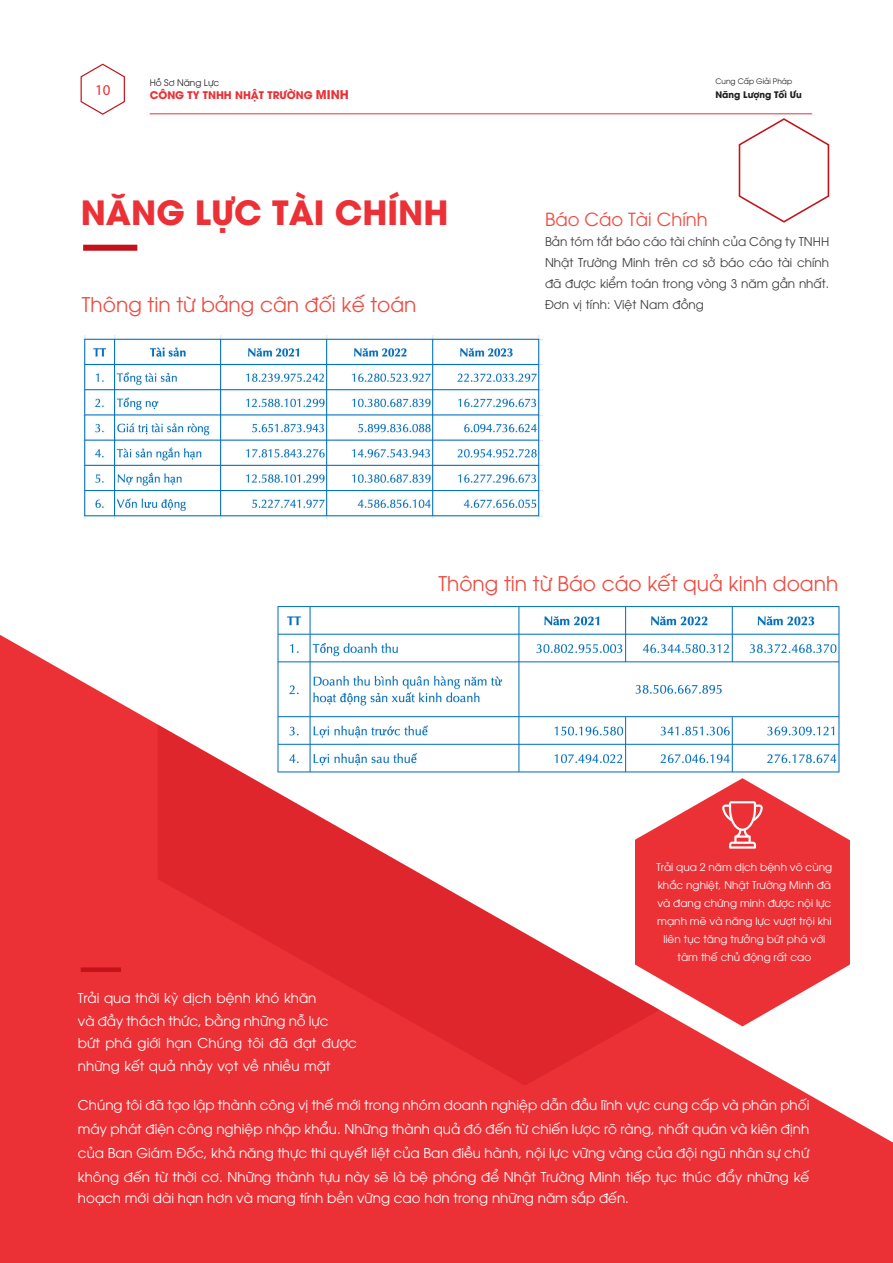
<style>
.page{position:relative;width:893px;height:1263px;background:#fff}
.page>*{position:absolute;margin:0;border:0;box-sizing:border-box;transform-origin:0 0}
.t1{font:700 33.15px "UTM Avo";color:#eb3036}
.t2{font:20.25px "UTM Avo";color:#ee4c42}
.t3{font:18px "UTM Avo";color:#ee4c42}
.t4{font:15px "Myriad Pro";color:#eb3036}
.t5{font:13.5px/24px "UTM Avo";color:#fff;text-align:justify}
.t6{font:12px/21px "UTM Avo";color:#3c3c3d;text-align:justify}
.t7{font:10.5px/18px "UTM Avo";color:#fff;text-align:center}
.t8{font:700 10.5px "UTM Avo";color:#eb3036}
.t9{font:700 9px "UTM Avo";color:#231f20}
.t10{font:9px "UTM Avo";color:#231f20}
.t11{font:7.5px "UTM Avo";color:#231f20}
.s1{font-size:12px}
</style>
<div class="page">
<div style="left:0;top:635px;width:893px;height:628px;background:#eb3036"></div>
<svg style="left:158px;top:635px;width:734px;height:451px"></svg>
<div style="left:81px;top:967px;width:40px;height:5px;background:#c4121a"></div>
<div style="left:83px;top:245px;width:54px;height:6px;background:#c4121a"></div>
<svg style="left:738px;top:118px;width:92px;height:105px"></svg>
<img style="left:83px;top:336px;width:459px;height:182px">
<img style="left:273px;top:606px;width:572px;height:171px">
<svg style="left:635px;top:778px;width:215px;height:248px;fill:#eb3036"></svg>
<svg style="left:722px;top:801px;width:41px;height:48px;background:#ef6368"></svg>
<div style="left:78px;top:993px;width:343px;height:83px;background:#eb3036"></div>
<svg style="left:80px;top:63px;width:45px;height:52px"></svg>
<hr style="left:150px;top:113px;width:662px;height:1px;background:#eb3036">
<p class="t4" style="left:95px;top:81px;width:17px">10</p>
<p class="t10" style="left:150px;top:75px;width:71px">Hồ Sơ Năng Lực</p>
<p class="t8" style="left:150px;top:87px;width:201px">CÔNG TY TNHH NHẬT TRƯỜNG <span class="s1">MINH</span></p>
<h1 class="t1" style="left:81px;top:185px;width:369px">NĂNG LỰC TÀI CHÍNH</h1>
<h2 class="t2" style="left:82px;top:288px;width:336px">Thông tin từ bảng cân đối kế toán</h2>
<p class="t11" style="left:715px;top:75px;width:78px">Cung Cấp Giải Pháp</p>
<p class="t9" style="left:715px;top:87px;width:88px">Năng Lượng Tối Ưu</p>
<h3 class="t3" style="left:545px;top:205px;width:164px">Báo Cáo Tài Chính</h3>
<p class="t6" style="left:545px;top:230px;width:286px">Bản tóm tắt báo cáo tài chính của Công ty TNHH Nhật Trường Minh trên cơ sở báo cáo tài chính đã được kiểm toán trong vòng 3 năm gần nhất.<br>Đơn vị tính: Việt Nam đồng</p>
<h2 class="t2" style="left:438px;top:568px;width:401px">Thông tin từ Báo cáo kết quả kinh doanh</h2>
<p class="t5" style="left:78px;top:986px;width:281px;line-height:22.5px;text-align:left">Trải qua thời kỳ dịch bệnh khó khăn<br>và đầy thách thức, bằng những nỗ lực<br>bứt phá giới hạn Chúng tôi đã đạt được những kết quả nhảy vọt về nhiều mặt</p>
<p class="t7" style="left:657px;top:857px;width:177px">Trải qua 2 năm dịch bệnh vô cùng khắc nghiệt, Nhật Trường Minh đã và đang chứng minh được nội lực mạnh mẽ và năng lực vượt trội khi liên tục tăng trưởng bứt phá với tâm thế chủ động rất cao</p>
<p class="t5" style="left:78px;top:1092px;width:733px">Chúng tôi đã tạo lập thành công vị thế mới trong nhóm doanh nghiệp dẫn đầu lĩnh vực cung cấp và phân phối máy phát điện công nghiệp nhập khẩu. Những thành quả đó đến từ chiến lược rõ ràng, nhất quán và kiên định của Ban Giám Đốc, khả năng thực thi quyết liệt của Ban điều hành, nội lực vững vàng của đội ngũ nhân sự chứ không đến từ thời cơ. Những thành tựu này sẽ là bệ phóng để Nhật Trường Minh tiếp tục thúc đẩy những kế</p>
<p class="t5" style="left:78px;top:1185px;width:553px">hoạch mới dài hạn hơn và mang tính bền vững cao hơn trong những năm sắp đến.</p>
</div>
